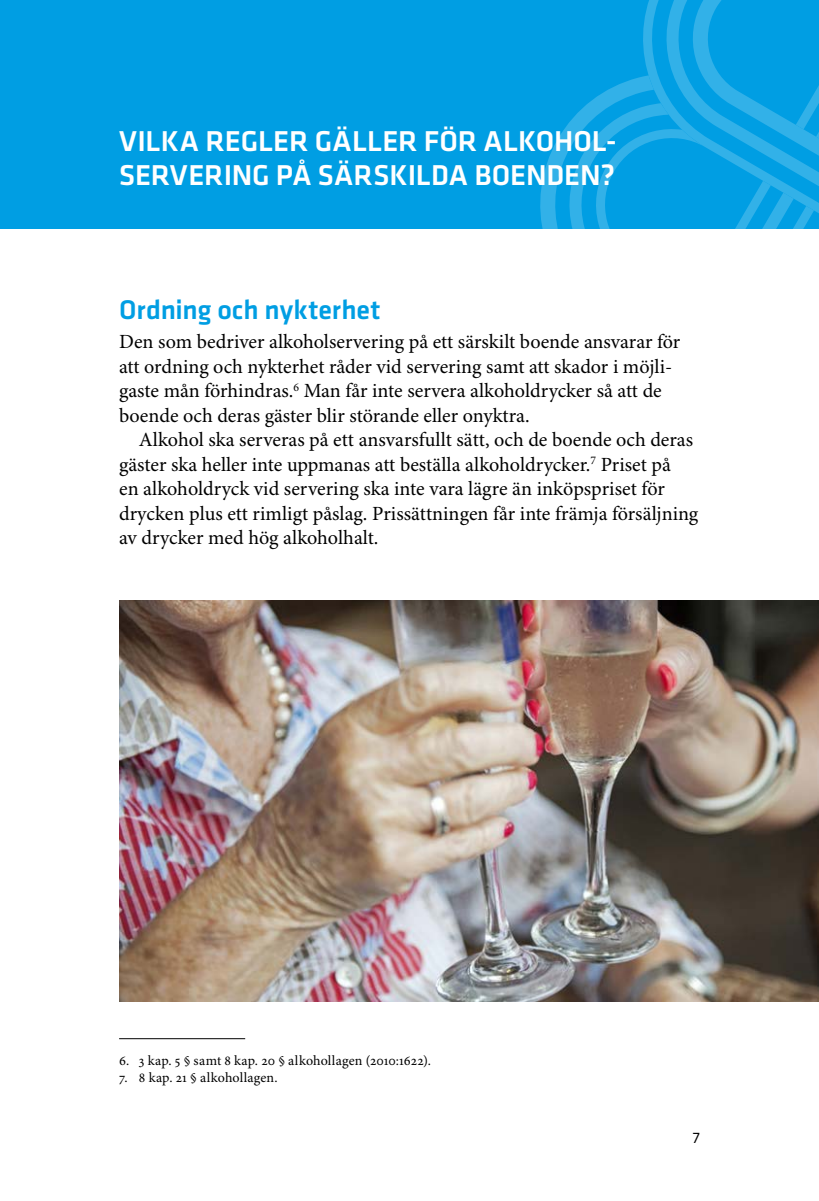
<style>
.page{position:relative;width:819px;height:1201px;background:#fff}
.page>*{position:absolute;margin:0;border:0;box-sizing:border-box;transform-origin:0 0}
.t1{font:500 29.75px/33.2px "Klavika";letter-spacing:-.005em;color:#fff}
.t2{font:500 28px "Klavika";color:#009ee3}
.t3{font:20.12px/24.5px "Minion Pro";color:#000}
.t4{font:15.75px "Klavika";color:#000}
.t5{font:14px "Minion Pro";letter-spacing:.01em;color:#000}
</style>
<div class="page">
<div style="left:0;top:0;width:819px;height:228px;background:#009ee3"></div>
<svg style="left:521px;top:127px;width:45px;height:102px"></svg>
<svg style="left:566px;top:100px;width:27px;height:129px"></svg>
<svg style="left:593px;top:0;width:226px;height:229px"></svg>
<hr style="left:119px;top:1038px;width:126px;height:1px;background:#000">
<img style="left:119px;top:600px;width:700px;height:401px">
<h1 class="t1" style="left:119px;top:125px;width:499px">VILKA REGLER GÄLLER FÖR ALKOHOL-<br>SERVERING PÅ SÄRSKILDA BOENDEN?</h1>
<h2 class="t2" style="left:119px;top:294px;width:263px">Ordning och nykterhet</h2>
<p class="t3" style="left:119px;top:330px;width:562px">Den som bedriver alkoholservering på ett särskilt boende ansvarar för att ordning och nykterhet råder vid servering samt att skador i möjli&shy;gaste mån förhindras.<sup>6</sup> Man får inte servera alkoholdrycker så att de boende och deras gäster blir störande eller onyktra.</p>
<p class="t3" style="left:119px;top:428px;width:580px;text-indent:20px">Alkohol ska serveras på ett ansvarsfullt sätt, och de boende och deras gäster ska heller inte uppmanas att beställa alkoholdrycker.<sup>7</sup> Priset på<br>en alkoholdryck vid servering ska inte vara lägre än inköpspriset för drycken plus ett rimligt påslag. Prissättningen får inte främja försäljning av drycker med hög alkoholhalt.</p>
<p class="t5" style="left:119px;top:1052px;width:313px">6. 3 kap. 5 § samt 8 kap. 20 § alkohollagen (2010:1622).</p>
<p class="t5" style="left:119px;top:1069px;width:160px">7. 8 kap. 21 § alkohollagen.</p>
<p class="t4" style="left:693px;top:1129px;width:8px">7</p>
</div>
